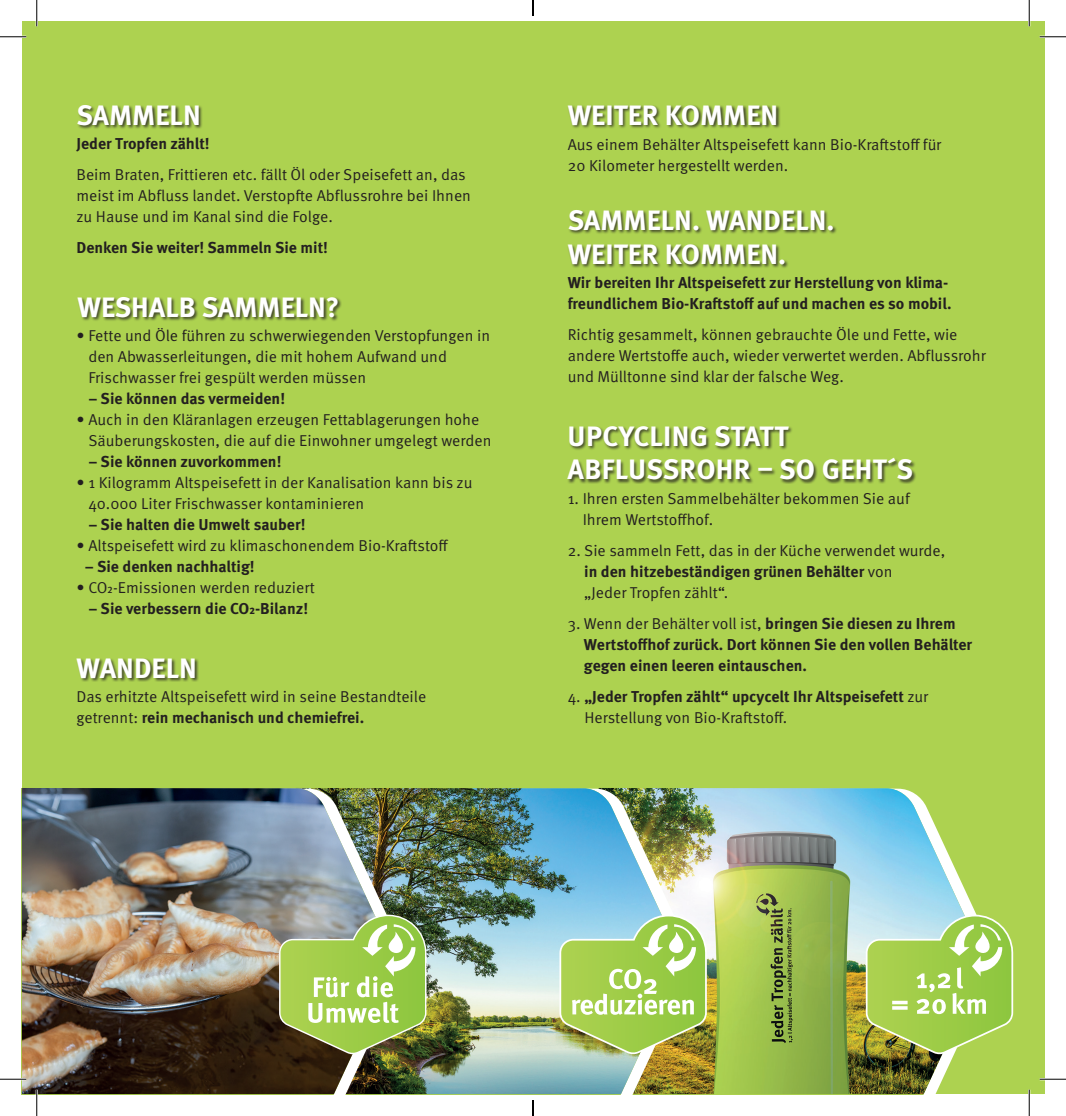
<style>
.page{position:relative;width:1066px;height:1116px;background:#fff}
.page>*{position:absolute;margin:0;border:0;box-sizing:border-box;transform-origin:0 0}
.t1{font:700 28px/33.6px "Meta Pro";color:#fff}
.t2{font:15.75px/21px "Meta Pro Norm";color:#231f20}
.t3{font:700 15.75px/21px "Meta Pro";color:#231f20}
.s1{font-family:"Meta Pro Norm";font-weight:400}
.s2{font-family:"Meta Pro";font-weight:700}
</style>
<div class="page">
<div style="left:22px;top:22px;width:1022px;height:1071px;background:#add250"></div>
<img style="left:693px;top:788px;width:283px;height:305px">
<img style="left:406px;top:788px;width:275px;height:305px">
<img style="left:22px;top:788px;width:372px;height:305px">
<div style="left:77px;top:104px;width:126px;height:26px;background:#231f20;opacity:.75"></div>
<div style="left:567px;top:104px;width:213px;height:26px;background:#231f20;opacity:.75"></div>
<div style="left:77px;top:296px;width:265px;height:25px;background:#231f20;opacity:.75"></div>
<div style="left:567px;top:425px;width:349px;height:59px;background:#231f20;opacity:.75"></div>
<div style="left:567px;top:210px;width:270px;height:58px;background:#231f20;opacity:.75"></div>
<div style="left:76px;top:657px;width:123px;height:25px;background:#231f20;opacity:.75"></div>
<svg style="left:558px;top:913px;width:149px;height:142px"></svg>
<svg style="left:865px;top:913px;width:149px;height:142px"></svg>
<svg style="left:278px;top:913px;width:149px;height:142px"></svg>
<hr style="left:0;top:36px;width:26px;height:2px;background:#fff">
<hr style="left:1039px;top:36px;width:27px;height:2px;background:#fff">
<hr style="left:0;top:1077px;width:26px;height:3px;background:#fff">
<hr style="left:1039px;top:1077px;width:27px;height:3px;background:#fff">
<hr style="left:36px;top:0;width:2px;height:26px;background:#fff">
<hr style="left:36px;top:1089px;width:2px;height:26px;background:#fff">
<hr style="left:1028px;top:0;width:2px;height:26px;background:#fff">
<hr style="left:1028px;top:1089px;width:2px;height:26px;background:#fff">
<svg style="left:0;top:36px;width:26px;height:1px"></svg>
<svg style="left:1039px;top:36px;width:27px;height:1px"></svg>
<svg style="left:0;top:1078px;width:26px;height:1px"></svg>
<svg style="left:1039px;top:1078px;width:27px;height:1px"></svg>
<svg style="left:36px;top:0;width:1px;height:26px"></svg>
<svg style="left:36px;top:1089px;width:1px;height:26px"></svg>
<svg style="left:1029px;top:0;width:1px;height:26px"></svg>
<svg style="left:1029px;top:1089px;width:1px;height:26px"></svg>
<svg style="left:532px;top:0;width:2px;height:16px"></svg>
<svg style="left:532px;top:1100px;width:2px;height:15px"></svg>
<h1 class="t1" style="left:76px;top:97px;width:126px">SAMMELN</h1>
<h1 class="t1" style="left:568px;top:97px;width:212px">WEITER KOMMEN</h1>
<p class="t2" style="left:568px;top:133px;width:375px">Aus einem Behälter Altspeisefett kann Bio-Kraftstoff für<br>20 Kilometer hergestellt werden.</p>
<p class="t3" style="left:76px;top:132px;width:135px">Jeder Tropfen zählt!</p>
<p class="t2" style="left:76px;top:163px;width:396px">Beim Braten, Frittieren etc. fällt Öl oder Speisefett an, das meist im Abfluss landet. Verstopfte Abflussrohre bei Ihnen zu Hause und im Kanal sind die Folge.</p>
<p class="t3" style="left:76px;top:236px;width:253px">Denken Sie weiter! Sammeln Sie mit!</p>
<h1 class="t1" style="left:568px;top:202px;width:268px">SAMMELN. WANDELN.<br>WEITER KOMMEN.</h1>
<h1 class="t1" style="left:77px;top:288px;width:263px">WESHALB SAMMELN?</h1>
<p class="t2" style="left:88px;top:324px;width:403px;text-indent:-12px">• Fette und Öle führen zu schwerwiegenden Verstopfungen in den Abwasserleitungen, die mit hohem Aufwand und<br>Frischwasser frei gespült werden müssen</p>
<p class="t3" style="left:88px;top:387px;width:198px">– Sie können das vermeiden!</p>
<p class="t2" style="left:88px;top:408px;width:404px;text-indent:-12px">• Auch in den Kläranlagen erzeugen Fettablagerungen hohe<br>Säuberungskosten, die auf die Einwohner umgelegt werden</p>
<p class="t3" style="left:88px;top:450px;width:195px">– Sie können zuvorkommen!</p>
<p class="t2" style="left:88px;top:471px;width:385px;text-indent:-12px">• 1 Kilogramm Altspeisefett in der Kanalisation kann bis zu<br>40.000 Liter Frischwasser kontaminieren</p>
<p class="t3" style="left:88px;top:513px;width:219px">– Sie halten die Umwelt sauber!</p>
<p class="t2" style="left:76px;top:534px;width:373px">• Altspeisefett wird zu klimaschonendem Bio-Kraftstoff</p>
<p class="t3" style="left:85px;top:555px;width:171px">– Sie denken nachhaltig!</p>
<p class="t2" style="left:76px;top:576px;width:240px">• CO2-Emissionen werden reduziert</p>
<p class="t3" style="left:88px;top:597px;width:221px">– Sie verbessern die CO2-Bilanz!</p>
<h1 class="t1" style="left:76px;top:649px;width:122px">WANDELN</h1>
<p class="t2" style="left:76px;top:685px;width:351px">Das erhitzte Altspeisefett wird in seine Bestandteile</p>
<p class="t3" style="left:76px;top:706px;width:289px"><span class="s1">getrennt:</span> rein mechanisch und chemiefrei.</p>
<p class="t3" style="left:568px;top:271px;width:385px">Wir bereiten Ihr Altspeisefett zur Herstellung von klima&shy;freundlichem Bio-Kraftstoff auf und machen es so mobil.</p>
<p class="t2" style="left:568px;top:323px;width:419px">Richtig gesammelt, können gebrauchte Öle und Fette, wie andere Wertstoffe auch, wieder verwertet werden. Abflussrohr und Mülltonne sind klar der falsche Weg.</p>
<h1 class="t1" style="left:567px;top:417px;width:347px">UPCYCLING STATT<br>ABFLUSSROHR – SO GEHT´S</h1>
<p class="t2" style="left:582px;top:487px;width:329px;text-indent:-15px">1. Ihren ersten Sammelbehälter bekommen Sie auf<br>Ihrem Wertstoffhof.</p>
<p class="t2" style="left:568px;top:539px;width:379px">2. Sie sammeln Fett, das in der Küche verwendet wurde,</p>
<p class="t3" style="left:584px;top:560px;width:310px">in den hitzebeständigen grünen Behälter <span class="s1">von</span></p>
<p class="t2" style="left:584px;top:581px;width:146px">„Jeder Tropfen zählt“.</p>
<p class="t2" style="left:568px;top:612px;width:389px">3. Wenn der Behälter voll ist, <span class="s2">bringen Sie diesen zu Ihrem</span></p>
<p class="t3" style="left:584px;top:633px;width:390px">Wertstoffhof zurück. Dort können Sie den vollen Behälter gegen einen leeren eintauschen.</p>
<p class="t3" style="left:568px;top:685px;width:362px"><span class="s1">4.</span> „Jeder Tropfen zählt“ upcycelt Ihr Altspeisefett <span class="s1">zur</span></p>
<p class="t2" style="left:584px;top:706px;width:204px">Herstellung von Bio-Kraftstoff.</p>
</div>
